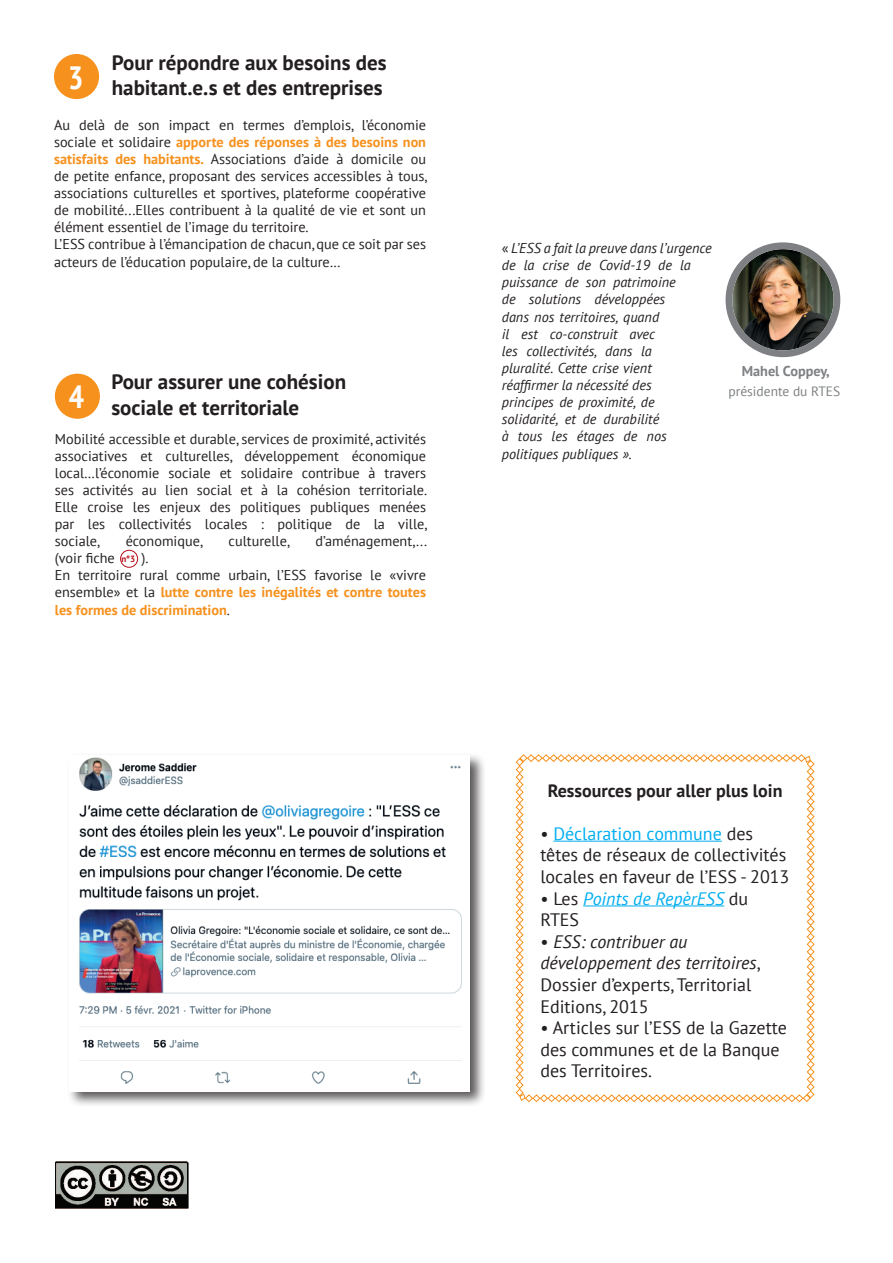
<style>
.page{position:relative;width:893px;height:1263px;background:#fff}
.page>*{position:absolute;margin:0;border:0;box-sizing:border-box;transform-origin:0 0}
.t1{font:700 condensed 32.1px "PT Sans";color:#fff}
.t2{font:700 21px/25.2px "PT Sans";color:#231f20}
.t3{font:18px/21.6px "PT Sans";color:#231f20}
.t4{font:700 18px "PT Sans";color:#231f20}
.t5{font:italic 18px/21.6px "PT Sans";color:#00aeef}
.t6{font:14.25px/17.1px "PT Sans";color:#231f20}
.t7{font:italic 14.25px/17.1px "PT Sans";color:#231f20}
.t8{font:700 14.25px "PT Sans";color:#7e8083}
.t9{font:13.5px "PT Sans";color:#7e8083}
.t10{font:700 9px "PT Sans";color:#b50e1a}
.s1{font-weight:700;color:#f6911e}
.s2{font-style:normal}
.s3{color:#00aeef}
.s4{font-style:normal;color:#231f20}
.s5{font-style:italic}
</style>
<div class="page">
<svg style="left:515px;top:754px;width:300px;height:348px"></svg>
<div style="left:55px;top:374px;width:45px;height:45px;background:#f6911e;border-radius:50%"></div>
<div style="left:67px;top:753px;width:419px;height:354px;background:#231f20;opacity:.75"></div>
<img style="left:70px;top:755px;width:400px;height:336px">
<div style="left:120px;top:550px;width:18px;height:17px;border:1px solid #b50e1a;border-radius:50%"></div>
<img style="left:56px;top:1161px;width:132px;height:48px">
<div style="left:54px;top:54px;width:45px;height:45px;background:#f6911e;border-radius:50%"></div>
<img style="left:732px;top:249px;width:101px;height:101px;border-radius:51px">
<div style="left:726px;top:242px;width:114px;height:115px;border:7px solid #7e8083;border-radius:50%"></div>
<h1 class="t1" style="left:68px;top:56px;width:17px">3</h1>
<h2 class="t2" style="left:112px;top:49px;width:276px">Pour répondre aux besoins des habitant.e.s et des entreprises</h2>
<p class="t6" style="left:54px;top:116px;width:375px">Au delà de son impact en termes d’emplois, l’économie sociale et solidaire <span class="s1">apporte des réponses à des besoins non satisfaits des habitants.</span> Associations d’aide à domicile ou de petite enfance, proposant des services accessibles à tous, associations culturelles et sportives, plateforme coopérative de mobilité...Elles contribuent à la qualité de vie et sont un élément essentiel de l’image du territoire.<br>L’ESS contribue à l’émancipation de chacun, que ce soit par ses acteurs de l’éducation populaire, de la culture…</p>
<h1 class="t1" style="left:69px;top:376px;width:17px">4</h1>
<h2 class="t2" style="left:111px;top:369px;width:236px">Pour assurer une cohésion sociale et territoriale</h2>
<p class="t6" style="left:55px;top:430px;width:374px;text-align:justify">Mobilité accessible et durable, services de proximité, activités associatives et culturelles, développement économique local…l’économie sociale et solidaire contribue à travers ses activités au lien social et à la cohésion territoriale.<br>Elle croise les enjeux des politiques publiques menées par les collectivités locales : politique de la ville, sociale,</p>
<p class="t6" style="left:126px;top:532px;width:78px">économique,</p>
<p class="t6" style="left:229px;top:532px;width:63px">culturelle,</p>
<p class="t6" style="left:316px;top:532px;width:113px">d’aménagement,...</p>
<p class="t6" style="left:55px;top:549px;width:373px;text-indent:87px">).<br>En territoire rural comme urbain, l’ESS favorise le «vivre ensemble» et la <span class="s1">lutte contre les inégalités et contre toutes les formes de discrimination</span>.</p>
<p class="t6" style="left:55px;top:549px;width:61px">(voir fiche</p>
<p class="t10" style="left:121px;top:553px;width:15px">n°3</p>
<p class="t7" style="left:502px;top:239px;width:212px"><span class="s2">«</span> L’ESS a fait la preuve dans l’urgence de la crise de Covid-19 de la puissance de son patrimoine<br>de solutions développées<br>dans nos territoires, quand<br>il est co-construit avec<br>les collectivités, dans la<br>pluralité. Cette crise vient<br>réaffirmer la nécessité des<br>principes de proximité, de solidarité, et de durabilité<br>à tous les étages de nos politiques publiques ».</p>
<p class="t8" style="left:742px;top:362px;width:89px">Mahel Coppey,</p>
<p class="t9" style="left:728px;top:383px;width:113px">présidente du RTES</p>
<p class="t4" style="left:548px;top:778px;width:236px">Ressources pour aller plus loin</p>
<p class="t3" style="left:540px;top:822px;width:251px">• <span class="s3">Déclaration commune</span> des têtes de réseaux de collectivités locales en faveur de l’ESS - 2013</p>
<p class="t5" style="left:540px;top:887px;width:209px"><span class="s4">• Les</span> Points de RepèrESS <span class="s4">du<br>RTES</span></p>
<p class="t3" style="left:540px;top:930px;width:221px">• <span class="s5">ESS: contribuer au développement des territoires</span>,<br>Dossier d’experts, Territorial<br>Editions, 2015</p>
<p class="t3" style="left:540px;top:1017px;width:248px">• Articles sur l’ESS de la Gazette des communes et de la Banque des Territoires.</p>
</div>
